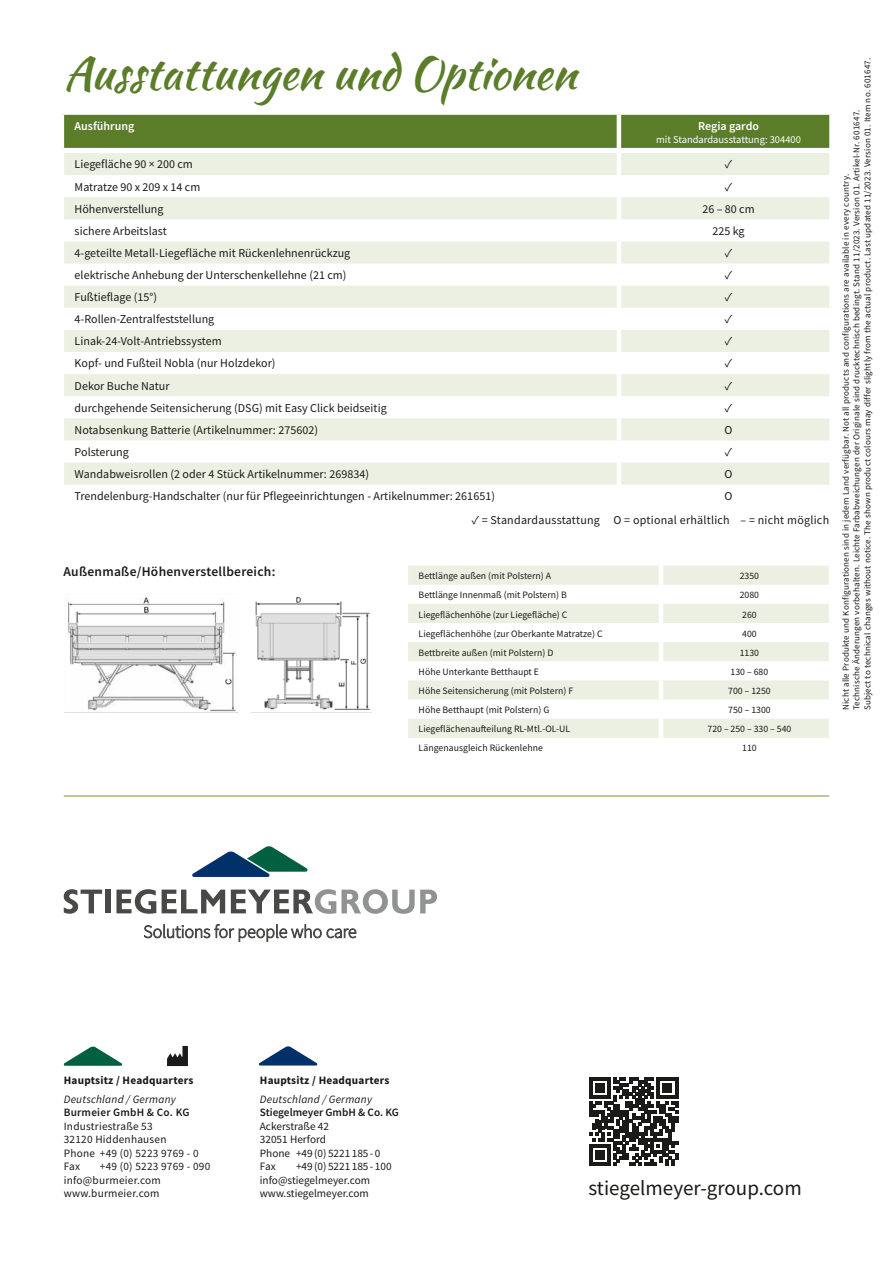
<style>
.page{position:relative;width:893px;height:1263px;background:#fff}
.page>*{position:absolute;margin:0;border:0;box-sizing:border-box;transform-origin:0 0}
.t1{font:45px "Kaushan Script";color:#5b7d2a}
.t2{font:21px "Source Sans Pro";color:#1a1a18}
.t3{font:600 13.5px "Source Sans Pro";letter-spacing:.02em;color:#1a1a18}
.t4{font:12px "Source Sans Pro";letter-spacing:.005em;color:#1a1a18}
.t5{font:600 12px "Source Sans Pro";color:#fff}
.t6{font:11.25px/13.5px "Source Sans Pro";letter-spacing:.02em;color:#1a1a18}
.t7{font:11.25px/13.5px "Source Sans Pro";color:#1a1a18}
.t8{font:700 11.25px "Source Sans Pro";letter-spacing:.02em;color:#1a1a18}
.t9{font:italic 11.25px "Source Sans Pro";letter-spacing:.02em;color:#1a1a18}
.t10{font:600 11.25px "Source Sans Pro";color:#1a1a18}
.t11{font:600 11.25px "Source Sans Pro";letter-spacing:.02em;color:#1a1a18}
.t12{font:10.5px "Source Sans Pro";color:#fff}
.t13{font:9.75px "Source Sans Pro";letter-spacing:.005em;color:#1a1a18}
.t14{font:9px/10.8px "Source Sans Pro";letter-spacing:.02em;color:#1a1a18}
</style>
<div class="page">
<svg style="left:589px;top:1077px;width:89px;height:89px"></svg>
<svg style="left:64px;top:889px;width:38px;height:25px"></svg>
<div style="left:105px;top:889px;width:6px;height:24px;background:#494948"></div>
<svg style="left:116px;top:889px;width:40px;height:25px"></svg>
<svg style="left:162px;top:889px;width:63px;height:24px"></svg>
<svg style="left:231px;top:889px;width:206px;height:25px"></svg>
<svg style="left:192px;top:846px;width:116px;height:31px"></svg>
<svg style="left:144px;top:924px;width:212px;height:18px"></svg>
<svg style="left:259px;top:1046px;width:58px;height:19px"></svg>
<svg style="left:64px;top:1046px;width:58px;height:20px"></svg>
<img style="left:167px;top:1045px;width:21px;height:22px">
<hr style="left:64px;top:795px;width:765px;height:2px;background:#a7ba71">
<img style="left:68px;top:597px;width:168px;height:115px">
<img style="left:255px;top:597px;width:116px;height:113px">
<svg style="left:64px;top:153px;width:765px;height:332px;fill:#ecf0e2"></svg>
<div style="left:62px;top:115px;width:769px;height:33px;background:#5b7d2a"></div>
<hr style="left:617px;top:153px;width:4px;height:22px;background:#fff">
<hr style="left:617px;top:175px;width:4px;height:22px;background:#fff">
<hr style="left:617px;top:197px;width:4px;height:22px;background:#fff">
<hr style="left:617px;top:219px;width:4px;height:22px;background:#fff">
<hr style="left:617px;top:241px;width:4px;height:23px;background:#fff">
<hr style="left:617px;top:264px;width:4px;height:22px;background:#fff">
<hr style="left:617px;top:286px;width:4px;height:22px;background:#fff">
<hr style="left:617px;top:308px;width:4px;height:22px;background:#fff">
<hr style="left:617px;top:330px;width:4px;height:22px;background:#fff">
<hr style="left:617px;top:352px;width:4px;height:22px;background:#fff">
<hr style="left:617px;top:374px;width:4px;height:22px;background:#fff">
<hr style="left:617px;top:396px;width:4px;height:22px;background:#fff">
<hr style="left:617px;top:418px;width:4px;height:22px;background:#fff">
<hr style="left:617px;top:440px;width:4px;height:23px;background:#fff">
<hr style="left:617px;top:463px;width:4px;height:22px;background:#fff">
<svg style="left:408px;top:566px;width:421px;height:172px;fill:#ecf0e2"></svg>
<hr style="left:659px;top:566px;width:4px;height:19px;background:#fff">
<hr style="left:659px;top:585px;width:4px;height:19px;background:#fff">
<hr style="left:659px;top:604px;width:4px;height:19px;background:#fff">
<hr style="left:659px;top:623px;width:4px;height:19px;background:#fff">
<hr style="left:659px;top:642px;width:4px;height:19px;background:#fff">
<hr style="left:659px;top:661px;width:4px;height:19px;background:#fff">
<hr style="left:659px;top:680px;width:4px;height:19px;background:#fff">
<hr style="left:659px;top:699px;width:4px;height:20px;background:#fff">
<hr style="left:659px;top:719px;width:4px;height:19px;background:#fff">
<h1 class="t1" style="left:64px;top:41px;width:514px">Ausstattungen und Optionen</h1>
<p class="t5" style="left:75px;top:118px;width:61px">Ausführung</p>
<p class="t5" style="left:698px;top:118px;width:62px">Regia gardo</p>
<p class="t12" style="left:656px;top:133px;width:146px">mit Standardausstattung: 304400</p>
<p class="t4" style="left:75px;top:157px;width:120px">Liegefläche 90 × 200 cm</p>
<p class="t4" style="left:725px;top:157px;width:9px">✓</p>
<p class="t4" style="left:75px;top:179px;width:127px">Matratze 90 x 209 x 14 cm</p>
<p class="t4" style="left:725px;top:179px;width:9px">✓</p>
<p class="t4" style="left:75px;top:201px;width:90px">Höhenverstellung</p>
<p class="t4" style="left:702px;top:201px;width:54px">26 – 80 cm</p>
<p class="t4" style="left:75px;top:223px;width:94px">sichere Arbeitslast</p>
<p class="t4" style="left:712px;top:223px;width:34px">225 kg</p>
<p class="t4" style="left:75px;top:245px;width:277px">4-geteilte Metall-Liegefläche mit Rückenlehnenrückzug</p>
<p class="t4" style="left:725px;top:245px;width:9px">✓</p>
<p class="t4" style="left:75px;top:267px;width:273px">elektrische Anhebung der Unterschenkellehne (21 cm)</p>
<p class="t4" style="left:725px;top:267px;width:9px">✓</p>
<p class="t4" style="left:75px;top:289px;width:84px">Fußtieflage (15°)</p>
<p class="t4" style="left:725px;top:289px;width:9px">✓</p>
<p class="t4" style="left:75px;top:312px;width:141px">4-Rollen-Zentralfeststellung</p>
<p class="t4" style="left:725px;top:312px;width:9px">✓</p>
<p class="t4" style="left:75px;top:334px;width:149px">Linak-24-Volt-Antriebssystem</p>
<p class="t4" style="left:725px;top:334px;width:9px">✓</p>
<p class="t4" style="left:75px;top:356px;width:202px">Kopf- und Fußteil Nobla (nur Holzdekor)</p>
<p class="t4" style="left:725px;top:356px;width:9px">✓</p>
<p class="t4" style="left:75px;top:378px;width:97px">Dekor Buche Natur</p>
<p class="t4" style="left:725px;top:378px;width:9px">✓</p>
<p class="t4" style="left:75px;top:400px;width:314px">durchgehende Seitensicherung (DSG) mit Easy Click beidseitig</p>
<p class="t4" style="left:725px;top:400px;width:9px">✓</p>
<p class="t4" style="left:75px;top:422px;width:245px">Notabsenkung Batterie (Artikelnummer: 275602)</p>
<p class="t4" style="left:725px;top:422px;width:9px">O</p>
<p class="t4" style="left:75px;top:444px;width:56px">Polsterung</p>
<p class="t4" style="left:725px;top:444px;width:9px">✓</p>
<p class="t4" style="left:75px;top:466px;width:296px">Wandabweisrollen (2 oder 4 Stück Artikelnummer: 269834)</p>
<p class="t4" style="left:725px;top:466px;width:9px">O</p>
<p class="t4" style="left:75px;top:488px;width:422px">Trendelenburg-Handschalter (nur für Pflegeeinrichtungen - Artikelnummer: 261651)</p>
<p class="t4" style="left:725px;top:488px;width:9px">O</p>
<p class="t3" style="left:64px;top:562px;width:213px">Außenmaße/Höhenverstellbereich:</p>
<p class="t4" style="left:472px;top:512px;width:359px">✓ = Standardausstattung O = optional erhältlich – = nicht möglich</p>
<p class="t13" style="left:419px;top:570px;width:134px">Bettlänge außen (mit Polstern) A</p>
<p class="t13" style="left:740px;top:570px;width:21px">2350</p>
<p class="t13" style="left:419px;top:589px;width:150px">Bettlänge Innenmaß (mit Polstern) B</p>
<p class="t13" style="left:740px;top:589px;width:21px">2080</p>
<p class="t13" style="left:419px;top:608px;width:150px">Liegeflächenhöhe (zur Liegefläche) C</p>
<p class="t13" style="left:742px;top:608px;width:16px">260</p>
<p class="t13" style="left:419px;top:627px;width:185px">Liegeflächenhöhe (zur Oberkante Matratze) C</p>
<p class="t13" style="left:742px;top:627px;width:16px">400</p>
<p class="t13" style="left:419px;top:646px;width:136px">Bettbreite außen (mit Polstern) D</p>
<p class="t13" style="left:740px;top:646px;width:21px">1130</p>
<p class="t13" style="left:419px;top:665px;width:122px">Höhe Unterkante Betthaupt E</p>
<p class="t13" style="left:731px;top:665px;width:39px">130 – 680</p>
<p class="t13" style="left:419px;top:685px;width:156px">Höhe Seitensicherung (mit Polstern) F</p>
<p class="t13" style="left:728px;top:685px;width:44px">700 – 1250</p>
<p class="t13" style="left:419px;top:704px;width:132px">Höhe Betthaupt (mit Polstern) G</p>
<p class="t13" style="left:728px;top:704px;width:44px">750 – 1300</p>
<p class="t13" style="left:419px;top:723px;width:153px">Liegeflächenaufteilung RL-Mtl.-OL-UL</p>
<p class="t13" style="left:707px;top:723px;width:85px">720 – 250 – 330 – 540</p>
<p class="t13" style="left:419px;top:742px;width:126px">Längenausgleich Rückenlehne</p>
<p class="t13" style="left:742px;top:742px;width:16px">110</p>
<p class="t14" style="left:840px;top:710px;width:654px;rotate:-90deg">Nicht alle Produkte und Konfigurationen sind in jedem Land verfügbar. Not all products and configurations are available in every country.<br>Technische Änderungen vorbehalten. Leichte Farbabweichungen der Originale sind drucktechnisch bedingt. Stand 11/2023. Version 01. Artikel-Nr. 601647.<br>Subject to technical changes without notice. The shown product colours may differ slightly from the actual product. Last updated 11/2023. Version 01. Item no. 601647.</p>
<p class="t8" style="left:64px;top:1073px;width:131px">Hauptsitz / Headquarters</p>
<p class="t8" style="left:260px;top:1073px;width:131px">Hauptsitz / Headquarters</p>
<p class="t9" style="left:64px;top:1092px;width:114px">Deutschland / Germany</p>
<p class="t11" style="left:64px;top:1105px;width:127px">Burmeier GmbH &amp; Co. KG</p>
<p class="t6" style="left:64px;top:1119px;width:136px">Industriestraße 53<br>32120 Hiddenhausen<br>Phone +49 (0) 5223 9769 - 0<br>Fax</p>
<p class="t6" style="left:64px;top:1160px;width:148px;text-indent:36px">+49 (0) 5223 9769 - 090 info@burmeier.com www.burmeier.com</p>
<p class="t9" style="left:260px;top:1092px;width:114px">Deutschland / Germany</p>
<p class="t10" style="left:260px;top:1105px;width:141px">Stiegelmeyer GmbH &amp; Co. KG</p>
<p class="t7" style="left:260px;top:1119px;width:122px">Ackerstraße 42<br>32051 Herford<br>Phone +49 (0) 5221 185 - 0<br>Fax</p>
<p class="t7" style="left:260px;top:1159px;width:133px;text-indent:36px">+49 (0) 5221 185 - 100 info@stiegelmeyer.com www.stiegelmeyer.com</p>
<h2 class="t2" style="left:589px;top:1174px;width:215px">stiegelmeyer-group.com</h2>
</div>
